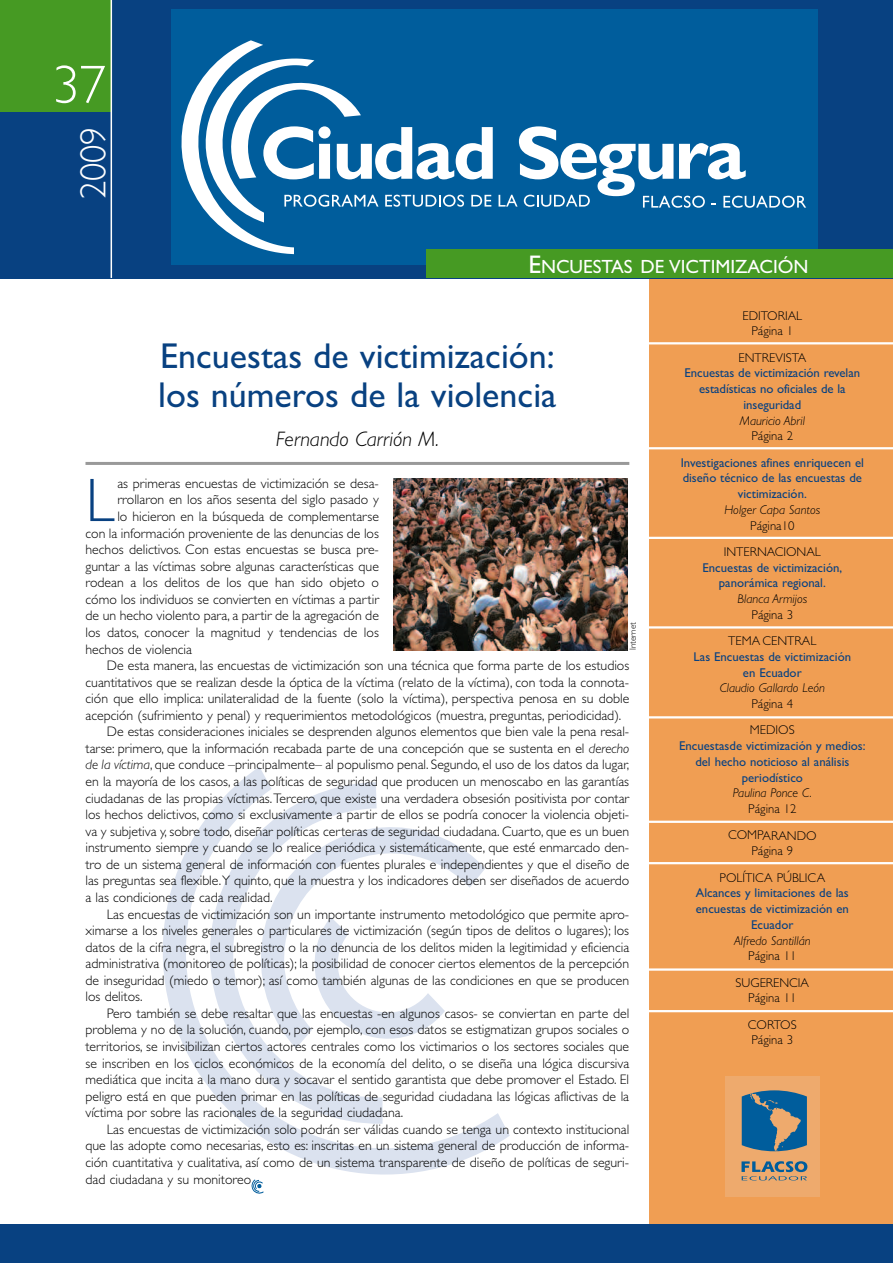
<style>
.page{position:relative;width:893px;height:1263px;background:#fff}
.page>*{position:absolute;margin:0;border:0;box-sizing:border-box;transform-origin:0 0}
.t1{font:300 61.65px "Gill Sans";color:#084181}
.t2{font:300 54px "Gill Sans";color:#fff}
.t3{font:300 36.6px "Gill Sans";color:#fff}
.t4{font:36px/39px "Gill Sans";color:#084181}
.t5{font:italic 300 21px "Gill Sans";color:#000}
.t6{font:19.2px "Gill Sans";color:#fff}
.t7{font:300 13.8px "Gill Sans";color:#000}
.t8{font:12.75px/15.8px "Gill Sans";color:#084181;text-align:center}
.t9{font:300 12.75px/26.2px "Gill Sans";color:#000;text-align:center}
.t10{font:italic 300 12.75px "Gill Sans";color:#000}
.t11{font:300 9px "Gill Sans";color:#000}
.s1{font-size:25.5px}
.s2{font-style:italic}
</style>
<div class="page">
<div style="left:649px;top:274px;width:244px;height:962px;background:#f09e53"></div>
<div style="left:726px;top:1077px;width:93px;height:119px;background:#eeaa6d"></div>
<svg style="left:741px;top:1161px;width:66px;height:19px"></svg>
<svg style="left:742px;top:1090px;width:65px;height:61px"></svg>
<hr style="left:645px;top:342px;width:248px;height:2px;background:#fff">
<hr style="left:645px;top:447px;width:248px;height:2px;background:#fff">
<hr style="left:645px;top:537px;width:248px;height:2px;background:#fff">
<hr style="left:645px;top:626px;width:248px;height:2px;background:#fff">
<hr style="left:645px;top:716px;width:248px;height:2px;background:#fff">
<hr style="left:645px;top:821px;width:248px;height:2px;background:#fff">
<hr style="left:645px;top:862px;width:248px;height:2px;background:#fff">
<hr style="left:645px;top:968px;width:248px;height:3px;background:#fff">
<hr style="left:645px;top:1010px;width:248px;height:2px;background:#fff">
<div style="left:0;top:0;width:893px;height:278px;background:#084181"></div>
<div style="left:171px;top:9px;width:646px;height:255px;background:#005d9c"></div>
<svg style="left:181px;top:40px;width:312px;height:215px"></svg>
<svg style="left:499px;top:126px;width:307px;height:82px"></svg>
<div style="left:426px;top:250px;width:467px;height:28px;background:#469a23"></div>
<div style="left:0;top:0;width:111px;height:112px;background:#469a23"></div>
<hr style="left:111px;top:0;width:1px;height:278px;background:#fff">
<div style="left:0;top:1224px;width:893px;height:39px;background:#084181"></div>
<svg style="left:163px;top:767px;width:347px;height:408px"></svg>
<svg style="left:198px;top:768px;width:208px;height:368px"></svg>
<svg style="left:230px;top:827px;width:280px;height:249px"></svg>
<svg style="left:318px;top:888px;width:151px;height:182px"></svg>
<svg style="left:251px;top:1179px;width:13px;height:15px"></svg>
<hr style="left:85px;top:462px;width:544px;height:3px;background:#999">
<img style="left:394px;top:478px;width:234px;height:173px">
<h2 class="t2" style="left:52px;top:53px;width:55px">37</h2>
<h3 class="t3" style="left:72px;top:199px;width:75px;rotate:-90deg">2009</h3>
<h3 class="t6" style="left:528px;top:255px;width:282px"><span class="s1">E</span>NCUESTAS DE VICTIMIZACIÓN</h3>
<h3 class="t4" style="left:158px;top:336px;width:400px">Encuestas de victimización: los números de la violencia</h3>
<h3 class="t5" style="left:276px;top:426px;width:165px">Fernando Carrión M.</h3>
<h1 class="t1" style="left:85px;top:464px;width:30px">L</h1>
<p class="t7" style="left:117px;top:475px;width:263px">as primeras encuestas de victimización se desa-</p>
<p class="t7" style="left:117px;top:492px;width:263px">rrollaron en los años sesenta del siglo pasado y</p>
<p class="t7" style="left:117px;top:508px;width:263px">lo hicieron en la búsqueda de complementarse</p>
<p class="t7" style="left:85px;top:525px;width:295px">con la información proveniente de las denuncias de los</p>
<p class="t7" style="left:85px;top:541px;width:295px">hechos delictivos. Con estas encuestas se busca pre-</p>
<p class="t7" style="left:86px;top:558px;width:295px">guntar a las víctimas sobre algunas características que</p>
<p class="t7" style="left:86px;top:574px;width:295px">rodean a los delitos de los que han sido objeto o</p>
<p class="t7" style="left:86px;top:591px;width:295px">cómo los individuos se convierten en víctimas a partir</p>
<p class="t7" style="left:86px;top:608px;width:295px">de un hecho violento para, a partir de la agregación de</p>
<p class="t7" style="left:86px;top:624px;width:295px">los datos, conocer la magnitud y tendencias de los</p>
<p class="t7" style="left:86px;top:641px;width:108px">hechos de violencia</p>
<p class="t7" style="left:107px;top:657px;width:524px">De esta manera, las encuestas de victimización son una técnica que forma parte de los estudios</p>
<p class="t7" style="left:86px;top:674px;width:545px">cuantitativos que se realizan desde la óptica de la víctima (relato de la víctima), con toda la connota-</p>
<p class="t7" style="left:86px;top:690px;width:545px">ción que ello implica: unilateralidad de la fuente (solo la víctima), perspectiva penosa en su doble</p>
<p class="t7" style="left:86px;top:707px;width:537px">acepción (sufrimiento y penal) y requerimientos metodológicos (muestra, preguntas, periodicidad).</p>
<p class="t7" style="left:107px;top:723px;width:524px">De estas consideraciones iniciales se desprenden algunos elementos que bien vale la pena resal-</p>
<p class="t7" style="left:86px;top:740px;width:545px">tarse: primero, que la información recabada parte de una concepción que se sustenta en el <span class="s2">derecho</span></p>
<p class="t7" style="left:86px;top:757px;width:545px"><span class="s2">de la víctima</span>, que conduce –principalmente– al populismo penal. Segundo, el uso de los datos da lugar,</p>
<p class="t7" style="left:85px;top:773px;width:545px">en la mayoría de los casos, a las políticas de seguridad que producen un menoscabo en las garantías</p>
<p class="t7" style="left:85px;top:790px;width:545px">ciudadanas de las propias víctimas.Tercero, que existe una verdadera obsesión positivista por contar</p>
<p class="t7" style="left:85px;top:806px;width:545px">los hechos delictivos, como si exclusivamente a partir de ellos se podría conocer la violencia objeti-</p>
<p class="t7" style="left:85px;top:823px;width:545px">va y subjetiva y, sobre todo, diseñar políticas certeras de seguridad ciudadana. Cuarto, que es un buen</p>
<p class="t7" style="left:85px;top:839px;width:545px">instrumento siempre y cuando se lo realice periódica y sistemáticamente, que esté enmarcado den-</p>
<p class="t7" style="left:85px;top:856px;width:545px">tro de un sistema general de información con fuentes plurales e independientes y que el diseño de</p>
<p class="t7" style="left:85px;top:872px;width:545px">las preguntas sea flexible.Y quinto, que la muestra y los indicadores deben ser diseñados de acuerdo</p>
<p class="t7" style="left:85px;top:889px;width:189px">a las condiciones de cada realidad.</p>
<p class="t7" style="left:107px;top:906px;width:524px">Las encuestas de victimización son un importante instrumento metodológico que permite apro-</p>
<p class="t7" style="left:85px;top:922px;width:545px">ximarse a los niveles generales o particulares de victimización (según tipos de delitos o lugares); los</p>
<p class="t7" style="left:85px;top:939px;width:545px">datos de la cifra negra, el subregistro o la no denuncia de los delitos miden la legitimidad y eficiencia</p>
<p class="t7" style="left:85px;top:955px;width:545px">administrativa (monitoreo de políticas); la posibilidad de conocer ciertos elementos de la percepción</p>
<p class="t7" style="left:85px;top:972px;width:545px">de inseguridad (miedo o temor); así como también algunas de las condiciones en que se producen</p>
<p class="t7" style="left:85px;top:988px;width:58px">los delitos.</p>
<p class="t7" style="left:107px;top:1005px;width:524px">Pero también se debe resaltar que las encuestas -en algunos casos- se conviertan en parte del</p>
<p class="t7" style="left:85px;top:1022px;width:545px">problema y no de la solución, cuando, por ejemplo, con esos datos se estigmatizan grupos sociales o</p>
<p class="t7" style="left:85px;top:1038px;width:545px">territorios, se invisibilizan ciertos actores centrales como los victimarios o los sectores sociales que</p>
<p class="t7" style="left:85px;top:1055px;width:545px">se inscriben en los ciclos económicos de la economía del delito, o se diseña una lógica discursiva</p>
<p class="t7" style="left:85px;top:1071px;width:545px">mediática que incita a la mano dura y socavar el sentido garantista que debe promover el Estado. El</p>
<p class="t7" style="left:85px;top:1088px;width:545px">peligro está en que pueden primar en las políticas de seguridad ciudadana las lógicas aflictivas de la</p>
<p class="t7" style="left:85px;top:1104px;width:319px">víctima por sobre las racionales de la seguridad ciudadana.</p>
<p class="t7" style="left:107px;top:1121px;width:524px">Las encuestas de victimización solo podrán ser válidas cuando se tenga un contexto institucional</p>
<p class="t7" style="left:85px;top:1137px;width:545px">que las adopte como necesarias, esto es: inscritas en un sistema general de producción de informa-</p>
<p class="t7" style="left:85px;top:1154px;width:545px">ción cuantitativa y cualitativa, así como de un sistema transparente de diseño de políticas de seguri-</p>
<p class="t7" style="left:85px;top:1171px;width:167px">dad ciudadana y su monitoreo</p>
<p class="t11" style="left:627px;top:650px;width:30px;rotate:-90deg">Internet</p>
<p class="t9" style="left:742px;top:307px;width:61px;line-height:15.8px">EDITORIAL<br>Página 1</p>
<p class="t9" style="left:738px;top:344px;width:69px">ENTREVISTA</p>
<p class="t8" style="left:685px;top:365px;width:177px">Encuestas de victimización revelan estadísticas no oficiales de la inseguridad</p>
<p class="t10" style="left:740px;top:413px;width:67px">Mauricio Abril</p>
<p class="t9" style="left:751px;top:423px;width:43px">Página 2</p>
<p class="t8" style="left:681px;top:454px;width:185px">Investigaciones afines enriquecen el diseño técnico de las encuestas de victimización.</p>
<p class="t10" style="left:724px;top:502px;width:97px">Holger Capa Santos</p>
<p class="t9" style="left:724px;top:512px;width:99px">Página10<br>INTERNACIONAL</p>
<p class="t8" style="left:702px;top:559px;width:141px">Encuestas de victimización, panorámica regional.</p>
<p class="t10" style="left:737px;top:591px;width:71px">Blanca Armijos</p>
<p class="t9" style="left:728px;top:601px;width:90px">Página 3<br>TEMA CENTRAL</p>
<p class="t8" style="left:694px;top:649px;width:159px">Las Encuestas de victimización en Ecuador</p>
<p class="t10" style="left:720px;top:681px;width:107px">Claudio Gallardo León</p>
<p class="t9" style="left:750px;top:691px;width:46px;text-align:left">Página 4<br>MEDIOS</p>
<p class="t8" style="left:679px;top:738px;width:188px">Encuestasde victimización y medios: del hecho noticioso al análisis periodístico</p>
<p class="t10" style="left:733px;top:786px;width:81px">Paulina Ponce C.</p>
<p class="t9" style="left:728px;top:796px;width:90px">Página 12<br>COMPARANDO</p>
<p class="t9" style="left:719px;top:838px;width:107px">Página 9<br>POLÍTICA PÚBLICA</p>
<p class="t8" style="left:696px;top:885px;width:155px">Alcances y limitaciones de las encuestas de victimización en<br>Ecuador</p>
<p class="t10" style="left:734px;top:933px;width:78px">Alfredo Santillán</p>
<p class="t9" style="left:736px;top:943px;width:75px">Página 11<br>SUGERENCIA</p>
<p class="t9" style="left:748px;top:985px;width:50px;text-align:left">Página 11<br>CORTOS</p>
<p class="t9" style="left:751px;top:1027px;width:43px">Página 3</p>
</div>
